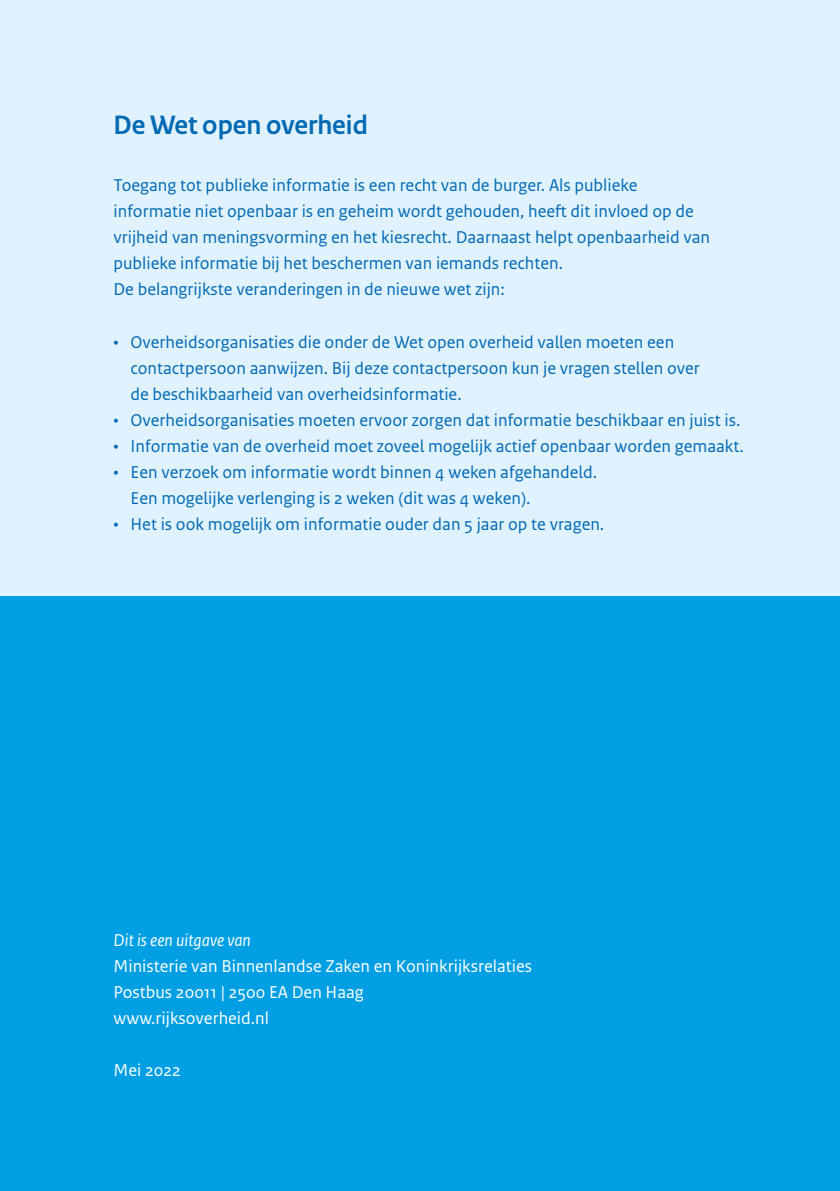
<style>
.page{position:relative;width:840px;height:1191px;background:#fff}
.page>*{position:absolute;margin:0;border:0;box-sizing:border-box;transform-origin:0 0}
.Alineakop{font:700 28px "Rijksoverheid Sans Heading";color:#0069b3}
.Body{font:18px/26px "Rijksoverheid Sans Text";color:#0069b3}
.Body-2{font:18px "Rijksoverheid Sans Text";color:#fff}
.Body-3{font:italic 18px "Rijksoverheid Sans Text";color:#fff}
</style>
<div class="page">
<div style="left:0;top:595px;width:839px;height:596px;background:#009fe3"></div>
<div style="left:0;top:0;width:839px;height:595px;background:#dff2fd"></div>
<h2 class="Alineakop" style="left:113px;top:110px;width:256px">De Wet open overheid</h2>
<p class="Body" style="left:113px;top:173px;width:598px">Toegang tot publieke informatie is een recht van de burger. Als publieke informatie niet openbaar is en geheim wordt gehouden, heeft dit invloed op de vrijheid van meningsvorming en het kiesrecht. Daarnaast helpt openbaarheid van publieke informatie bij het beschermen van iemands rechten.<br>De belangrijkste veranderingen in de nieuwe wet zijn:</p>
<p class="Body" style="left:130px;top:329px;width:570px;text-indent:-17px">• Overheidsorganisaties die onder de Wet open overheid vallen moeten een contactpersoon aanwijzen. Bij deze contactpersoon kun je vragen stellen over de beschikbaarheid van overheidsinformatie.</p>
<p class="Body" style="left:113px;top:407px;width:628px">• Overheidsorganisaties moeten ervoor zorgen dat informatie beschikbaar en juist is.</p>
<p class="Body" style="left:113px;top:433px;width:631px">• Informatie van de overheid moet zoveel mogelijk actief openbaar worden gemaakt.</p>
<p class="Body" style="left:130px;top:459px;width:468px;text-indent:-17px">• Een verzoek om informatie wordt binnen 4 weken afgehandeld.<br>Een mogelijke verlenging is 2 weken (dit was 4 weken).</p>
<p class="Body" style="left:113px;top:511px;width:492px">• Het is ook mogelijk om informatie ouder dan 5 jaar op te vragen.</p>
<p class="Body-3" style="left:113px;top:929px;width:139px">Dit is een uitgave van</p>
<p class="Body-2" style="left:113px;top:955px;width:420px">Ministerie van Binnenlandse Zaken en Koninkrijksrelaties</p>
<p class="Body-2" style="left:113px;top:981px;width:252px">Postbus 20011 | 2500 EA Den Haag</p>
<p class="Body-2" style="left:113px;top:1007px;width:157px">www.rijksoverheid.nl</p>
<p class="Body-2" style="left:113px;top:1059px;width:69px">Mei 2022</p>
</div>
